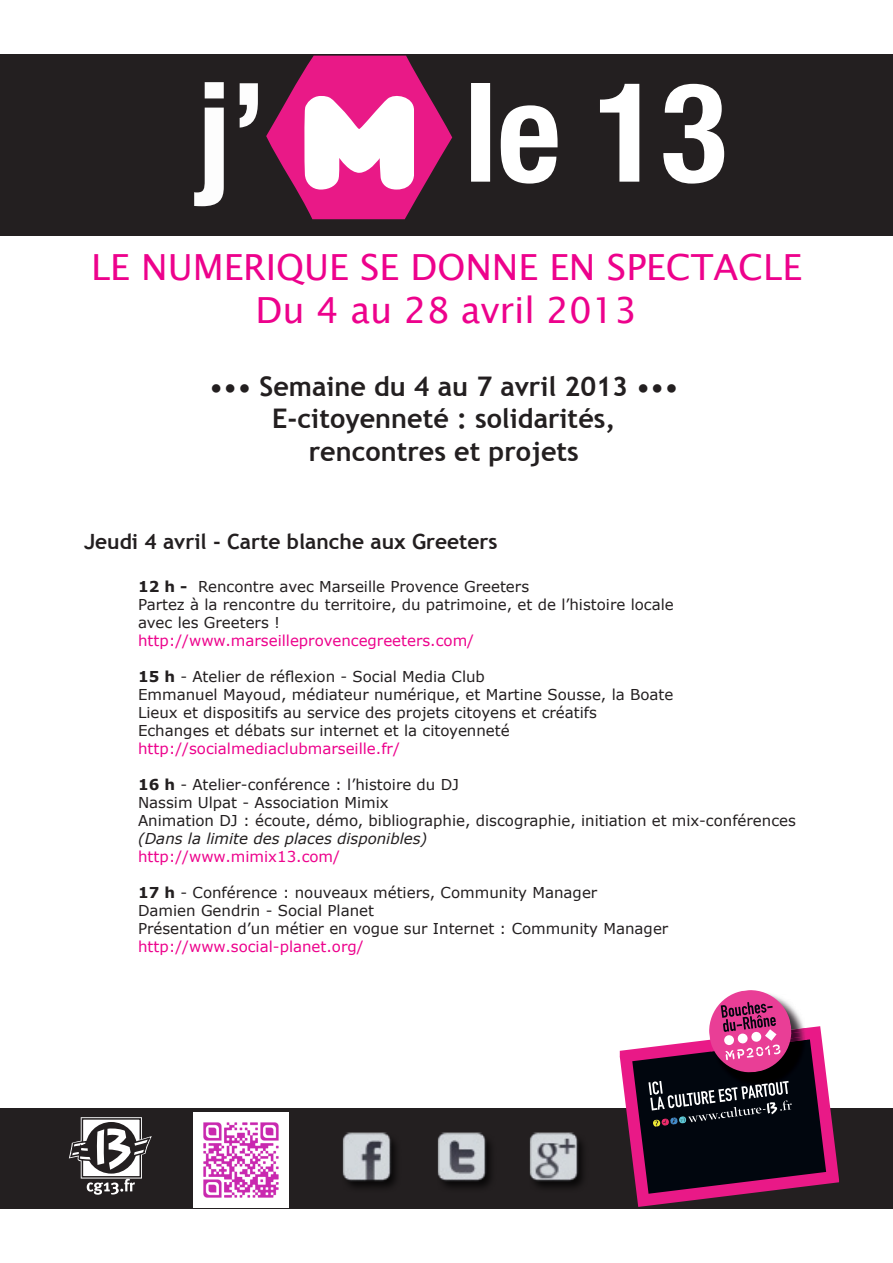
<style>
.page{position:relative;width:893px;height:1263px;background:#fff}
.page>*{position:absolute;margin:0;border:0;box-sizing:border-box;transform-origin:0 0}
.t1{font:36px "Lucida Sans Unicode";color:#ed028c}
.t2{font:700 27px "Trebuchet MS";color:#231f20}
.t3{font:700 21px "Trebuchet MS";color:#231f20}
.t4{font:15px/18px "Verdana";color:#231f20}
.t5{font:15px "Verdana";color:#ed028c}
.t6{font:italic 15px "Verdana";color:#231f20}
.s1{font-weight:700}
.s2{color:#ed028c}
</style>
<div class="page">
<div style="left:0;top:54px;width:893px;height:181px;background:#231f20"></div>
<svg style="left:266px;top:56px;width:186px;height:163px"></svg>
<svg style="left:471px;top:83px;width:253px;height:101px"></svg>
<svg style="left:194px;top:82px;width:64px;height:124px"></svg>
<div style="left:0;top:1108px;width:893px;height:101px;background:#231f20"></div>
<svg style="left:620px;top:990px;width:219px;height:217px"></svg>
<svg style="left:69px;top:1117px;width:83px;height:78px"></svg>
<img style="left:193px;top:1112px;width:95px;height:95px">
<img style="left:437px;top:1132px;width:54px;height:55px">
<img style="left:529px;top:1132px;width:54px;height:55px">
<img style="left:342px;top:1132px;width:54px;height:55px">
<p class="t1" style="left:91px;top:239px;width:712px">LE NUMERIQUE SE DONNE EN SPECTACLE</p>
<p class="t1" style="left:256px;top:282px;width:383px">Du 4 au 28 avril 2013</p>
<p class="t2" style="left:209px;top:370px;width:471px">••• Semaine du 4 au 7 avril 2013 •••</p>
<p class="t2" style="left:272px;top:402px;width:345px">E-citoyenneté : solidarités,</p>
<p class="t2" style="left:309px;top:434px;width:272px">rencontres et projets</p>
<p class="t3" style="left:84px;top:528px;width:415px">Jeudi 4 avril - Carte blanche aux Greeters</p>
<p class="t4" style="left:138px;top:578px;width:393px"><span class="s1">12 h -</span> Rencontre avec Marseille Provence Greeters</p>
<p class="t4" style="left:138px;top:596px;width:537px">Partez à la rencontre du territoire, du patrimoine, et de l’histoire locale avec les Greeters !<br><span class="s2">http://www.marseilleprovencegreeters.com/</span></p>
<p class="t4" style="left:138px;top:668px;width:537px"><span class="s1">15 h</span> - Atelier de réflexion - Social Media Club<br>Emmanuel Mayoud, médiateur numérique, et Martine Sousse, la Boate</p>
<p class="t4" style="left:138px;top:704px;width:460px">Lieux et dispositifs au service des projets citoyens et créatifs<br>Echanges et débats sur internet et la citoyenneté</p>
<p class="t5" style="left:138px;top:739px;width:263px">http://socialmediaclubmarseille.fr/</p>
<p class="t4" style="left:138px;top:776px;width:323px"><span class="s1">16 h</span> - Atelier-conférence : l’histoire du DJ</p>
<p class="t4" style="left:138px;top:794px;width:252px">Nassim Ulpat - Association Mimix</p>
<p class="t4" style="left:138px;top:812px;width:659px">Animation DJ : écoute, démo, bibliographie, discographie, initiation et mix-conférences</p>
<p class="t6" style="left:138px;top:829px;width:291px">(Dans la limite des places disponibles)</p>
<p class="t5" style="left:138px;top:847px;width:204px">http://www.mimix13.com/</p>
<p class="t4" style="left:138px;top:884px;width:461px"><span class="s1">17 h</span> - Conférence : nouveaux métiers, Community Manager</p>
<p class="t4" style="left:138px;top:902px;width:237px">Damien Gendrin - Social Planet</p>
<p class="t4" style="left:138px;top:920px;width:532px">Présentation d’un métier en vogue sur Internet : Community Manager</p>
<p class="t5" style="left:138px;top:937px;width:227px">http://www.social-planet.org/</p>
</div>
